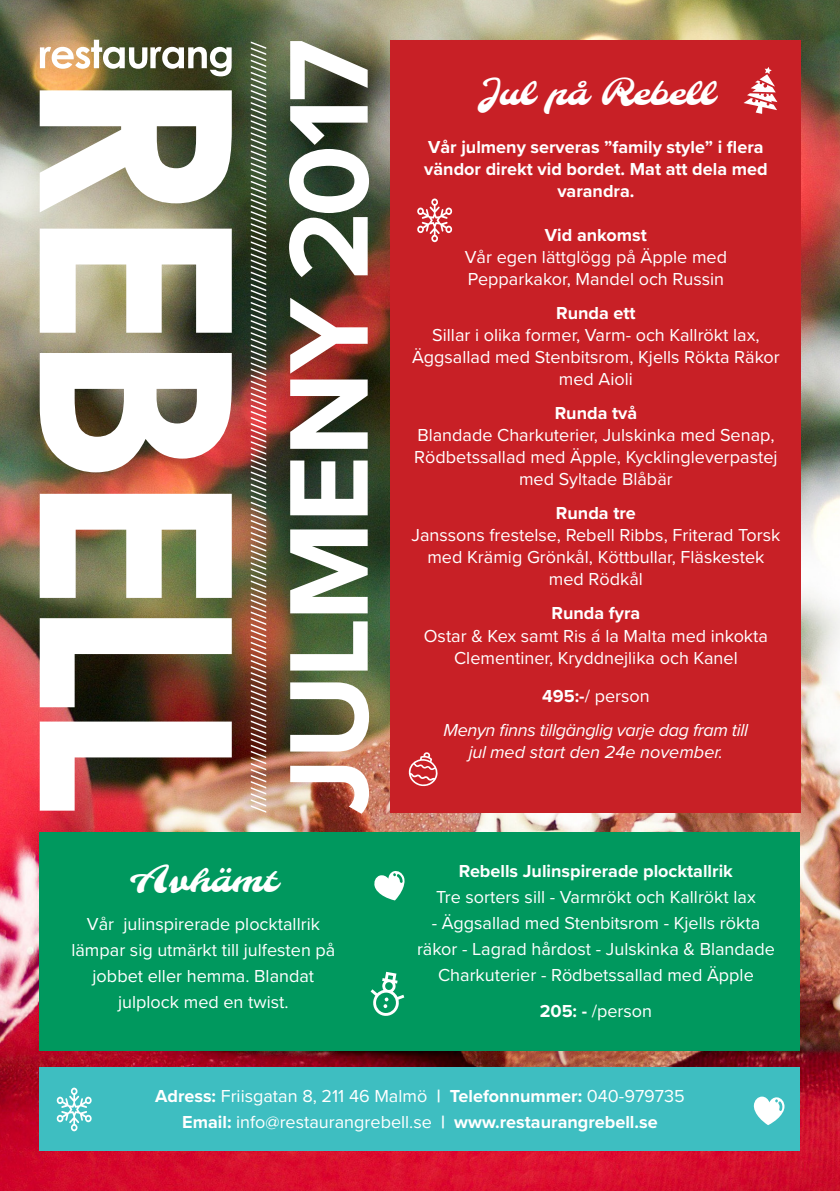
<style>
.page{position:relative;width:840px;height:1191px;background:#fff}
.page>*{position:absolute;margin:0;border:0;box-sizing:border-box;transform-origin:0 0}
.t1{font:700 116px "Proxima Nova";letter-spacing:-.01em;color:#fff}
.t2{font:36px "Molle";color:#fff}
.t3{font:18px/22px "Proxima Nova";color:#fff;text-align:center}
.t4{font:700 18px/22px "Proxima Nova";color:#fff;text-align:center}
.t5{font:italic 18px/34px "Proxima Nova";letter-spacing:-.02em;color:#fff;text-align:center}
.t6{font:italic 18px "Proxima Nova";color:#fff}
.s1{font-weight:700;font-style:normal}
.s2{font-style:normal}
.s3{font-weight:700}
</style>
<div class="page">
<img style="left:0;top:0;width:839px;height:1191px">
<div style="left:40px;top:831px;width:759px;height:219px;background:#00985e"></div>
<div style="left:40px;top:1067px;width:759px;height:84px;background:#3ebec1"></div>
<img style="left:40px;top:90px;width:192px;height:720px">
<svg style="left:40px;top:40px;width:191px;height:36px"></svg>
<img style="left:251px;top:41px;width:15px;height:771px">
<div style="left:390px;top:40px;width:409px;height:772px;background:#c82026"></div>
<svg style="left:408px;top:752px;width:30px;height:35px"></svg>
<svg style="left:374px;top:871px;width:31px;height:29px"></svg>
<svg style="left:753px;top:1096px;width:31px;height:29px"></svg>
<svg style="left:370px;top:971px;width:34px;height:45px"></svg>
<svg style="left:417px;top:198px;width:35px;height:44px"></svg>
<svg style="left:57px;top:1087px;width:35px;height:44px"></svg>
<svg style="left:743px;top:67px;width:34px;height:47px"></svg>
<h1 class="t1" style="left:259px;top:814px;width:777px;rotate:-90deg">JULMENY 2017</h1>
<h2 class="t2" style="left:130px;top:859px;width:148px">Avhämt</h2>
<p class="t3" style="left:71px;top:911px;width:265px;line-height:26px">Vår julinspirerade plocktallrik lämpar sig utmärkt till julfesten på jobbet eller hemma. Blandat julplock med en twist.</p>
<h2 class="t2" style="left:477px;top:73px;width:237px">Jul på Rebell</h2>
<p class="t4" style="left:424px;top:137px;width:345px">Vår julmeny serveras ”family style” i flera vändor direkt vid bordet. Mat att dela med varandra.</p>
<p class="t4" style="left:544px;top:225px;width:103px">Vid ankomst</p>
<p class="t3" style="left:464px;top:247px;width:264px;text-align:left">Vår egen lättglögg på Äpple med<br>Pepparkakor, Mandel och Russin</p>
<p class="t4" style="left:556px;top:303px;width:81px">Runda ett</p>
<p class="t3" style="left:412px;top:325px;width:369px">Sillar i olika former, Varm- och Kallrökt lax,<br>Äggsallad med Stenbitsrom, Kjells Rökta Räkor med Aioli</p>
<p class="t4" style="left:554px;top:403px;width:84px">Runda två</p>
<p class="t3" style="left:414px;top:425px;width:365px">Blandade Charkuterier, Julskinka med Senap,<br>Rödbetssallad med Äpple, Kycklingleverpastej med Syltade Blåbär</p>
<p class="t4" style="left:555px;top:503px;width:81px">Runda tre</p>
<p class="t3" style="left:411px;top:525px;width:370px">Janssons frestelse, Rebell Ribbs, Friterad Torsk med Krämig Grönkål, Köttbullar, Fläskestek med Rödkål</p>
<p class="t4" style="left:551px;top:603px;width:90px">Runda fyra</p>
<p class="t3" style="left:423px;top:625px;width:345px">Ostar &amp; Kex samt Ris á la Malta med inkokta<br>Clementiner, Kryddnejlika och Kanel</p>
<p class="t5" style="left:443px;top:679px;width:306px"><span class="s1">495:-</span><span class="s2">/ person<br></span>Menyn finns tillgänglig varje dag fram till</p>
<p class="t6" style="left:468px;top:741px;width:256px">jul med start den 24e november.</p>
<p class="t4" style="left:458px;top:860px;width:275px">Rebells Julinspirerade plocktallrik</p>
<p class="t3" style="left:436px;top:886px;width:321px">Tre sorters sill - Varmrökt och Kallrökt lax</p>
<p class="t3" style="left:417px;top:910px;width:359px;line-height:26px">- Äggsallad med Stenbitsrom - Kjells rökta räkor - Lagrad hårdost - Julskinka &amp; Blandade<br>Charkuterier - Rödbetssallad med Äpple</p>
<p class="t3" style="left:539px;top:1000px;width:114px"><span class="s3">205: -</span> /person</p>
<p class="t3" style="left:155px;top:1082px;width:531px;line-height:26px"><span class="s3">Adress:</span> Friisgatan 8, 211 46 Malmö <span class="s3">| Telefonnummer:</span> 040-979735<br><span class="s3">Email:</span> info@restaurangrebell.se <span class="s3">| www.restaurangrebell.se</span></p>
</div>
